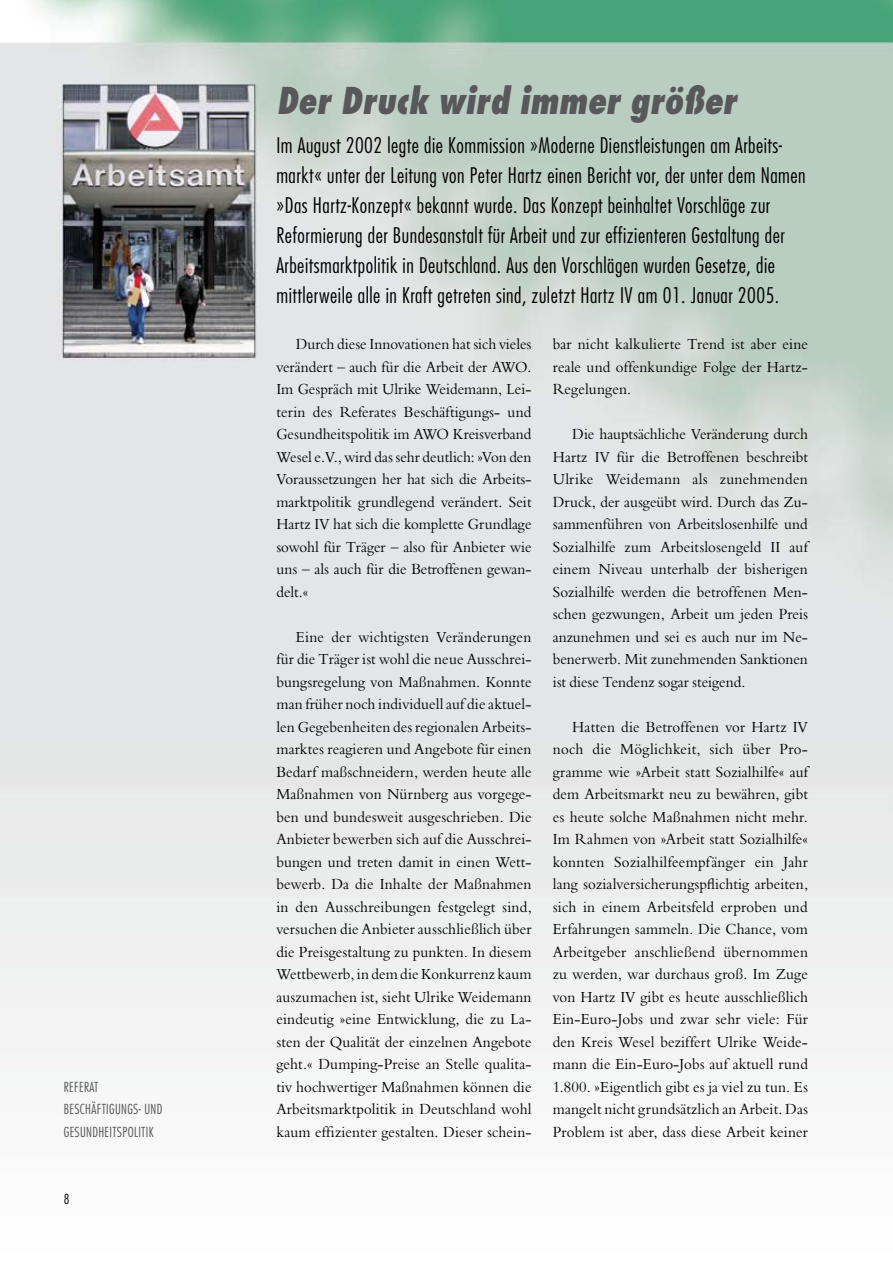
<style>
.page{position:relative;width:893px;height:1263px;background:#fff}
.page>*{position:absolute;margin:0;border:0;box-sizing:border-box;transform-origin:0 0}
.t1{font:italic 800 condensed 36px "Futura";color:#58585a;scale:.95 1}
.t2{font:300 condensed 21px/30px "Futura";letter-spacing:.025em;color:#000}
.t3{font:15px/22.5px "Bergamo";letter-spacing:.01em;color:#000;text-align:justify;scale:.95 1}
.t4{font:300 condensed 13.5px/22.5px "Futura";letter-spacing:.025em;color:#58585a}
</style>
<div class="page">
<img style="left:0;top:0;width:893px;height:1088px">
<p class="t4" style="left:64px;top:1075px;width:100px">Referat<br>Beschäftigungs- und<br>Gesundheitspolitik</p>
<h1 class="t1" style="left:276px;top:77px;width:486px">Der Druck wird immer größer</h1>
<p class="t2" style="left:276px;top:129px;width:531px">Im August 2002 legte die Kommission »Moderne Dienstleistungen am Arbeits&shy;markt« unter der Leitung von Peter Hartz einen Bericht vor, der unter dem Namen »Das Hartz-Konzept« bekannt wurde. Das Konzept beinhaltet Vorschläge zur Reformierung der Bundesanstalt für Arbeit und zur effizienteren Gestaltung der Arbeitsmarktpolitik in Deutschland. Aus den Vorschlägen wurden Gesetze, die mittlerweile alle in Kraft getreten sind, zuletzt Hartz IV am 01. Januar 2005.</p>
<p class="t3" style="left:276px;top:333px;width:270px;text-indent:19px">Durch diese Innovationen hat sich vieles verändert – auch für die Arbeit der AWO.<br>Im Gespräch mit Ulrike Weidemann, Lei&shy;terin des Referates Beschäftigungs- und Gesundheitspolitik im AWO Kreisverband Wesel e.V., wird das sehr deutlich: »Von den Voraussetzungen her hat sich die Arbeits&shy;marktpolitik grundlegend verändert. Seit Hartz IV hat sich die komplette Grundlage sowohl für Träger – also für Anbieter wie uns – als auch für die Betroffenen gewan&shy;delt.«</p>
<p class="t3" style="left:276px;top:626px;width:270px;text-indent:19px">Eine der wichtigsten Veränderungen für die Träger ist wohl die neue Ausschrei&shy;bungsregelung von Maßnahmen. Konnte man früher noch individuell auf die aktuel&shy;len Gegebenheiten des regionalen Arbeits&shy;marktes reagieren und Angebote für einen Bedarf maßschneidern, werden heute alle Maßnahmen von Nürnberg aus vorgege&shy;ben und bundesweit ausgeschrieben. Die Anbieter bewerben sich auf die Ausschrei&shy;bungen und treten damit in einen Wett&shy;bewerb. Da die Inhalte der Maßnahmen in den Ausschreibungen festgelegt sind, versuchen die Anbieter ausschließlich über die Preisgestaltung zu punkten. In diesem Wettbewerb, in dem die Konkurrenz kaum auszumachen ist, sieht Ulrike Weidemann eindeutig »eine Entwicklung, die zu La&shy;sten der Qualität der einzelnen Angebote geht.« Dumping-Preise an Stelle qualita&shy;tiv hochwertiger Maßnahmen können die Arbeitsmarktpolitik in Deutschland wohl kaum effizienter gestalten. Dieser schein-</p>
<p class="t3" style="left:553px;top:333px;width:270px">bar nicht kalkulierte Trend ist aber eine reale und offenkundige Folge der Hartz-Regelungen.</p>
<p class="t3" style="left:553px;top:423px;width:270px;text-indent:19px">Die hauptsächliche Veränderung durch Hartz IV für die Betroffenen beschreibt Ulrike Weidemann als zunehmenden Druck, der ausgeübt wird. Durch das Zu&shy;sammenführen von Arbeitslosenhilfe und Sozialhilfe zum Arbeitslosengeld II auf einem Niveau unterhalb der bisherigen Sozialhilfe werden die betroffenen Men&shy;schen gezwungen, Arbeit um jeden Preis anzunehmen und sei es auch nur im Ne&shy;benerwerb. Mit zunehmenden Sanktionen ist diese Tendenz sogar steigend.</p>
<p class="t3" style="left:553px;top:716px;width:270px;text-indent:19px">Hatten die Betroffenen vor Hartz IV noch die Möglichkeit, sich über Pro&shy;gramme wie »Arbeit statt Sozialhilfe« auf dem Arbeitsmarkt neu zu bewähren, gibt es heute solche Maßnahmen nicht mehr.<br>Im Rahmen von »Arbeit statt Sozialhilfe« konnten Sozialhilfeempfänger ein Jahr lang sozialversicherungspflichtig arbeiten, sich in einem Arbeitsfeld erproben und Erfahrungen sammeln. Die Chance, vom Arbeitgeber anschließend übernommen zu werden, war durchaus groß. Im Zuge von Hartz IV gibt es heute ausschließlich Ein-Euro-Jobs und zwar sehr viele: Für den Kreis Wesel beziffert Ulrike Weide&shy;mann die Ein-Euro-Jobs auf aktuell rund 1.800. »Eigentlich gibt es ja viel zu tun. Es mangelt nicht grundsätzlich an Arbeit. Das Problem ist aber, dass diese Arbeit keiner</p>
</div>
